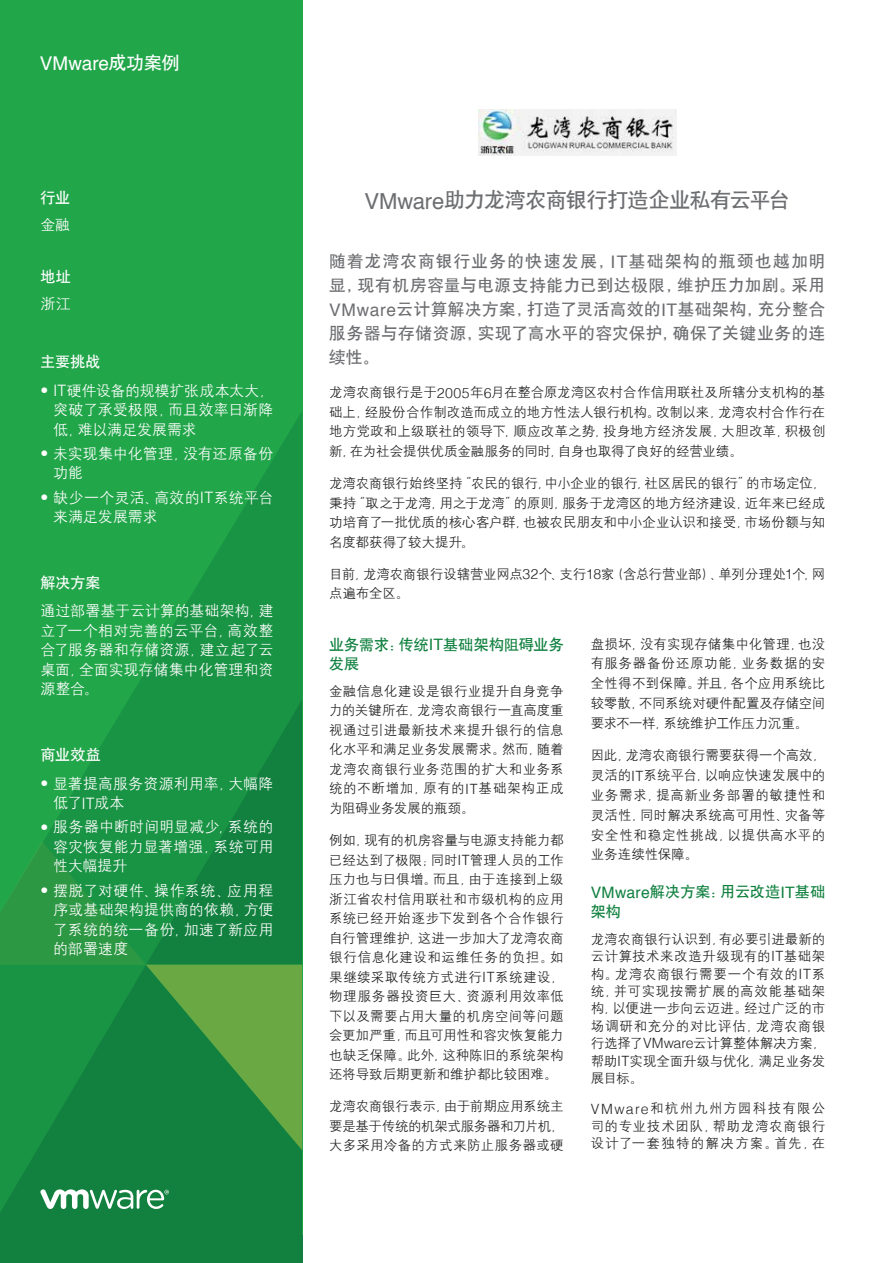
<style>
.page{position:relative;width:893px;height:1263px;background:#fff}
.page>*{position:absolute;margin:0;border:0;box-sizing:border-box;transform-origin:0 0}
.t1{font:21px "H Yb 1 gj";letter-spacing:-.03em;color:#6d6e71}
.t2{font:18.9px "Helvetica";color:#fff}
.t3{font:16.5px/24px "H Yb 1 gj";letter-spacing:.035em;color:#6d6e71;text-align:justify}
.t4{font:15px/19.5px "H Yg 2 gj";letter-spacing:.005em;color:#fff;text-align:justify}
.t5{font:15px/19.5px "H Yb 1 gj";letter-spacing:.01em;color:#118140}
.t6{font:15px "H Yb 1 gj";letter-spacing:.005em;color:#fff}
.t7{font:13.5px/19.5px "H Yg 2 gj";color:#242324;text-align:justify}
.t8{font:13.5px/19.5px "H Yg 2 gj";letter-spacing:-.02em;color:#242324}
.s1{font-family:"H Yb 1 gj";font-size:18px}
.s2{font-family:"Helvetica";font-weight:300;font-size:15.75px}
.s3{font-family:"Helvetica";font-size:22.05px}
.s4{font-family:"Helvetica";font-size:17.4px}
.s5{font-family:"Helvetica";font-weight:300;font-size:14.1px}
.s6{font-family:"Helvetica";font-size:15.75px}
</style>
<div class="page">
<div style="left:0;top:0;width:302px;height:1235px;background:#22a64a"></div>
<svg style="left:0;top:412px;width:302px;height:851px"></svg>
<svg style="left:0;top:841px;width:302px;height:309px"></svg>
<svg style="left:40px;top:1189px;width:129px;height:20px"></svg>
<img style="left:478px;top:109px;width:198px;height:47px">
<h2 class="t2" style="left:40px;top:52px;width:142px">VMware<span class="s1">成功案例</span></h2>
<p class="t6" style="left:40px;top:190px;width:31px">行业</p>
<p class="t4" style="left:40px;top:215px;width:31px">金融</p>
<p class="t6" style="left:40px;top:269px;width:32px">地址</p>
<p class="t4" style="left:40px;top:294px;width:32px">浙江</p>
<p class="t6" style="left:40px;top:354px;width:62px">主要挑战</p>
<p class="t4" style="left:53px;top:380px;width:222px;text-indent:-13px"><span class="s2">• IT</span>硬件设备的规模扩张成本太大，突破了承受极限，而且效率日渐降低，难以满足发展需求</p>
<p class="t4" style="left:53px;top:444px;width:222px;text-indent:-13px"><span class="s2">•</span> 未实现集中化管理，没有还原备份功能</p>
<p class="t4" style="left:53px;top:487px;width:222px;text-indent:-13px"><span class="s2">•</span> 缺少一个灵活、高效的<span class="s2">IT</span>系统平台来满足发展需求</p>
<p class="t6" style="left:40px;top:575px;width:62px">解决方案</p>
<p class="t4" style="left:40px;top:601px;width:235px">通过部署基于云计算的基础架构，建立了一个相对完善的云平台，高效整合了服务器和存储资源，建立起了云桌面，全面实现存储集中化管理和资源整合。</p>
<p class="t6" style="left:40px;top:747px;width:62px">商业效益</p>
<p class="t4" style="left:53px;top:773px;width:222px;text-indent:-13px"><span class="s2">•</span> 显著提高服务资源利用率，大幅降低了<span class="s2">IT</span>成本</p>
<p class="t4" style="left:53px;top:817px;width:222px;text-indent:-13px"><span class="s2">•</span> 服务器中断时间明显减少，系统的容灾恢复能力显著增强，系统可用性大幅提升</p>
<p class="t4" style="left:53px;top:880px;width:222px;text-indent:-13px"><span class="s2">•</span> 摆脱了对硬件、操作系统、应用程序或基础架构提供商的依赖，方便了系统的统一备份，加速了新应用的部署速度</p>
<h1 class="t1" style="left:365px;top:190px;width:427px"><span class="s3">VMware</span>助力龙湾农商银行打造企业私有云平台</h1>
<p class="t3" style="left:329px;top:249px;width:498px">随着龙湾农商银行业务的快速发展，<span class="s4">IT</span>基础架构的瓶颈也越加明显，现有机房容量与电源支持能力已到达极限，维护压力加剧。采用<span class="s4">VMware</span>云计算解决方案，打造了灵活高效的<span class="s4">IT</span>基础架构，充分整合服务器与存储资源，实现了高水平的容灾保护，确保了关键业务的连续性。</p>
<p class="t7" style="left:329px;top:383px;width:498px">龙湾农商银行是于<span class="s5">2005</span>年<span class="s5">6</span>月在整合原龙湾区农村合作信用联社及所辖分支机构的基础上，经股份合作制改造而成立的地方性法人银行机构。改制以来，龙湾农村合作行在地方党政和上级联社的领导下，顺应改革之势，投身地方经济发展，大胆改革，积极创新，在为社会提供优质金融服务的同时，自身也取得了良好的经营业绩。</p>
<p class="t7" style="left:329px;top:473px;width:498px">龙湾农商银行始终坚持“农民的银行，中小企业的银行，社区居民的银行”的市场定位，秉持“取之于龙湾，用之于龙湾”的原则，服务于龙湾区的地方经济建设，近年来已经成功培育了一批优质的核心客户群，也被农民朋友和中小企业认识和接受，市场份额与知名度都获得了较大提升。</p>
<p class="t8" style="left:329px;top:564px;width:498px">目前，龙湾农商银行设辖营业网点<span class="s5">32</span>个、支行<span class="s5">18</span>家（含总行营业部）、单列分理处<span class="s5">1</span>个，网点遍布全区。</p>
<p class="t7" style="left:591px;top:634px;width:236px">盘损坏，没有实现存储集中化管理，也没有服务器备份还原功能，业务数据的安全性得不到保障。并且，各个应用系统比较零散，不同系统对硬件配置及存储空间要求不一样，系统维护工作压力沉重。</p>
<p class="t7" style="left:591px;top:745px;width:236px">因此，龙湾农商银行需要获得一个高效，灵活的<span class="s5">IT</span>系统平台，以响应快速发展中的业务需求，提高新业务部署的敏捷性和灵活性，同时解决系统高可用性、灾备等安全性和稳定性挑战，以提供高水平的业务连续性保障。</p>
<p class="t5" style="left:591px;top:882px;width:236px"><span class="s6">VMware</span>解决方案：用云改造<span class="s6">IT</span>基础架构</p>
<p class="t7" style="left:591px;top:930px;width:236px;line-height:17.4px">龙湾农商银行认识到，有必要引进最新的云计算技术来改造升级现有的<span class="s5">IT</span>基础架构。龙湾农商银行需要一个有效的<span class="s5">IT</span>系统，并可实现按需扩展的高效能基础架构，以便进一步向云迈进。经过广泛的市场调研和充分的对比评估，龙湾农商银行选择了<span class="s5">VMware</span>云计算整体解决方案，帮助<span class="s5">IT</span>实现全面升级与优化，满足业务发展目标。</p>
<p class="t7" style="left:591px;top:1099px;width:236px;line-height:17.4px"><span class="s5">VMware</span>和杭州九州方园科技有限公司的专业技术团队，帮助龙湾农商银行设计了一套独特的解决方案。首先，在</p>
<p class="t5" style="left:329px;top:635px;width:236px">业务需求：传统<span class="s6">IT</span>基础架构阻碍业务发展</p>
<p class="t7" style="left:329px;top:681px;width:236px">金融信息化建设是银行业提升自身竞争力的关键所在，龙湾农商银行一直高度重视通过引进最新技术来提升银行的信息化水平和满足业务发展需求。然而，随着龙湾农商银行业务范围的扩大和业务系统的不断增加，原有的<span class="s5">IT</span>基础架构正成为阻碍业务发展的瓶颈。</p>
<p class="t7" style="left:329px;top:830px;width:236px">例如，现有的机房容量与电源支持能力都已经达到了极限；同时<span class="s5">IT</span>管理人员的工作压力也与日俱增。而且，由于连接到上级浙江省农村信用联社和市级机构的应用系统已经开始逐步下发到各个合作银行自行管理维护，这进一步加大了龙湾农商银行信息化建设和运维任务的负担。如果继续采取传统方式进行<span class="s5">IT</span>系统建设，物理服务器投资巨大、资源利用效率低下以及需要占用大量的机房空间等问题会更加严重，而且可用性和容灾恢复能力也缺乏保障。此外，这种陈旧的系统架构还将导致后期更新和维护都比较困难。</p>
<p class="t7" style="left:329px;top:1096px;width:236px">龙湾农商银行表示，由于前期应用系统主要是基于传统的机架式服务器和刀片机，大多采用冷备的方式来防止服务器或硬</p>
</div>
